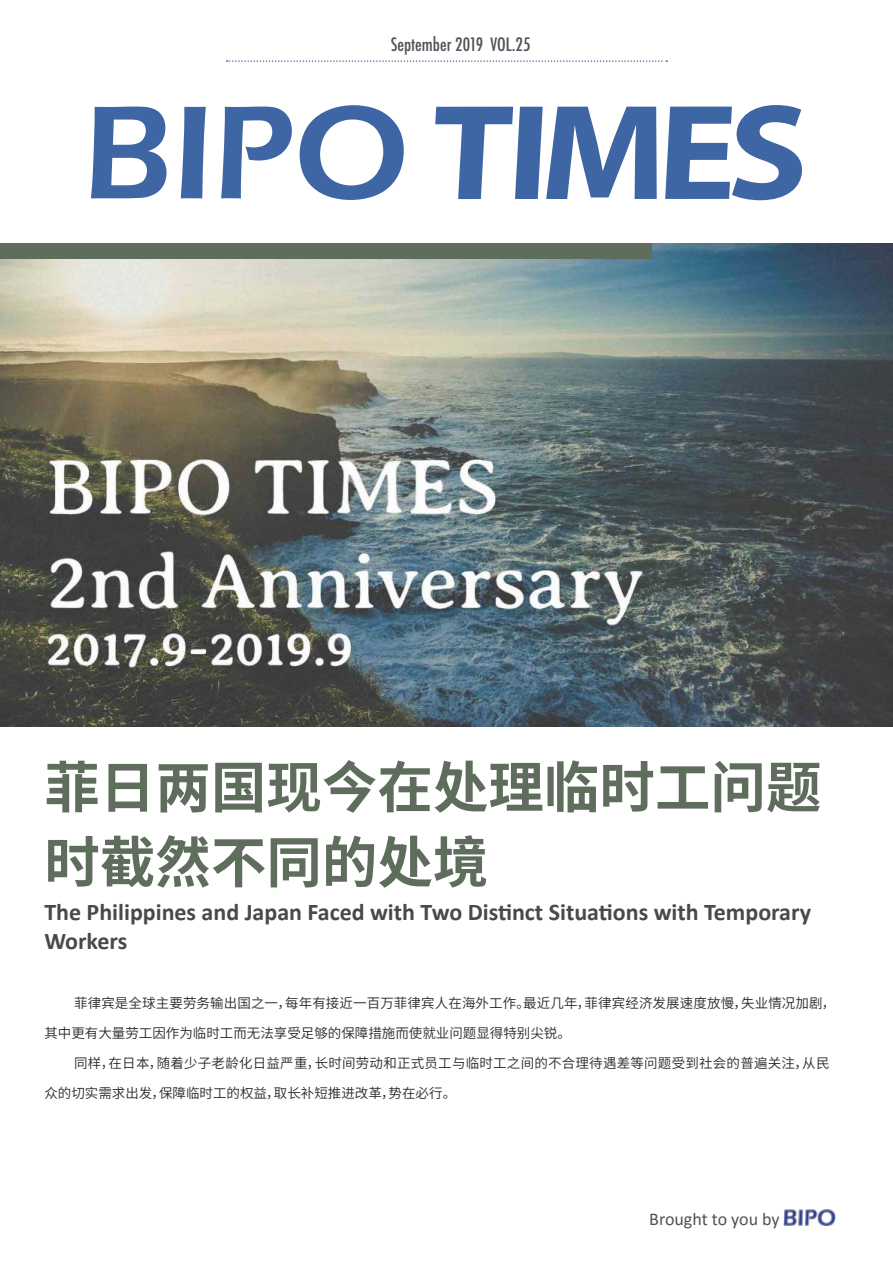
<style>
.page{position:relative;width:893px;height:1263px;background:#fff}
.page>*{position:absolute;margin:0;border:0;box-sizing:border-box;transform-origin:0 0}
.t1{font:700 55.5px/75px "Source Han Sans CN";color:#5f6d5d}
.t2{font:700 24px/28.8px "Calibri";color:#49494b}
.t3{font:500 condensed 18px "Futura";color:#505354}
.t4{font:18px "Calibri";color:#505354}
.t5{font:13.5px "Source Han Sans CN";letter-spacing:.01em;color:#2b2829}
</style>
<div class="page">
<svg style="left:91px;top:107px;width:76px;height:91px"></svg>
<svg style="left:181px;top:107px;width:25px;height:91px;background:#6081b5"></svg>
<svg style="left:221px;top:107px;width:71px;height:91px"></svg>
<svg style="left:300px;top:105px;width:104px;height:95px"></svg>
<svg style="left:435px;top:107px;width:222px;height:92px"></svg>
<svg style="left:665px;top:105px;width:137px;height:95px"></svg>
<svg style="left:227px;top:60px;width:440px;height:2px"></svg>
<img style="left:784px;top:1209px;width:52px;height:18px">
<img style="left:0;top:243px;width:893px;height:484px">
<div style="left:0;top:243px;width:651px;height:16px;background:#5f6d5d"></div>
<h3 class="t3" style="left:391px;top:36px;width:141px">September 2019 VOL.25</h3>
<h1 class="t1" style="left:44px;top:751px;width:779px">菲日两国现今在处理临时工问题时截然不同的处境</h1>
<h2 class="t2" style="left:44px;top:896px;width:768px">The Philippines and Japan Faced with Two Distinct Situations with Temporary<br>Workers</h2>
<p class="t5" style="left:74px;top:995px;width:763px">菲律宾是全球主要劳务输出国之一，每年有接近一百万菲律宾人在海外工作。最近几年，菲律宾经济发展速度放慢，失业情况加剧，</p>
<p class="t5" style="left:44px;top:1025px;width:528px">其中更有大量劳工因作为临时工而无法享受足够的保障措施而使就业问题显得特别尖锐。</p>
<p class="t5" style="left:74px;top:1055px;width:757px">同样，在日本，随着少子老龄化日益严重，长时间劳动和正式员工与临时工之间的不合理待遇差等问题受到社会的普遍关注，从民</p>
<p class="t5" style="left:44px;top:1085px;width:413px">众的切实需求出发，保障临时工的权益，取长补短推进改革，势在必行。</p>
<h3 class="t4" style="left:649px;top:1212px;width:132px">Brought to you by</h3>
</div>
